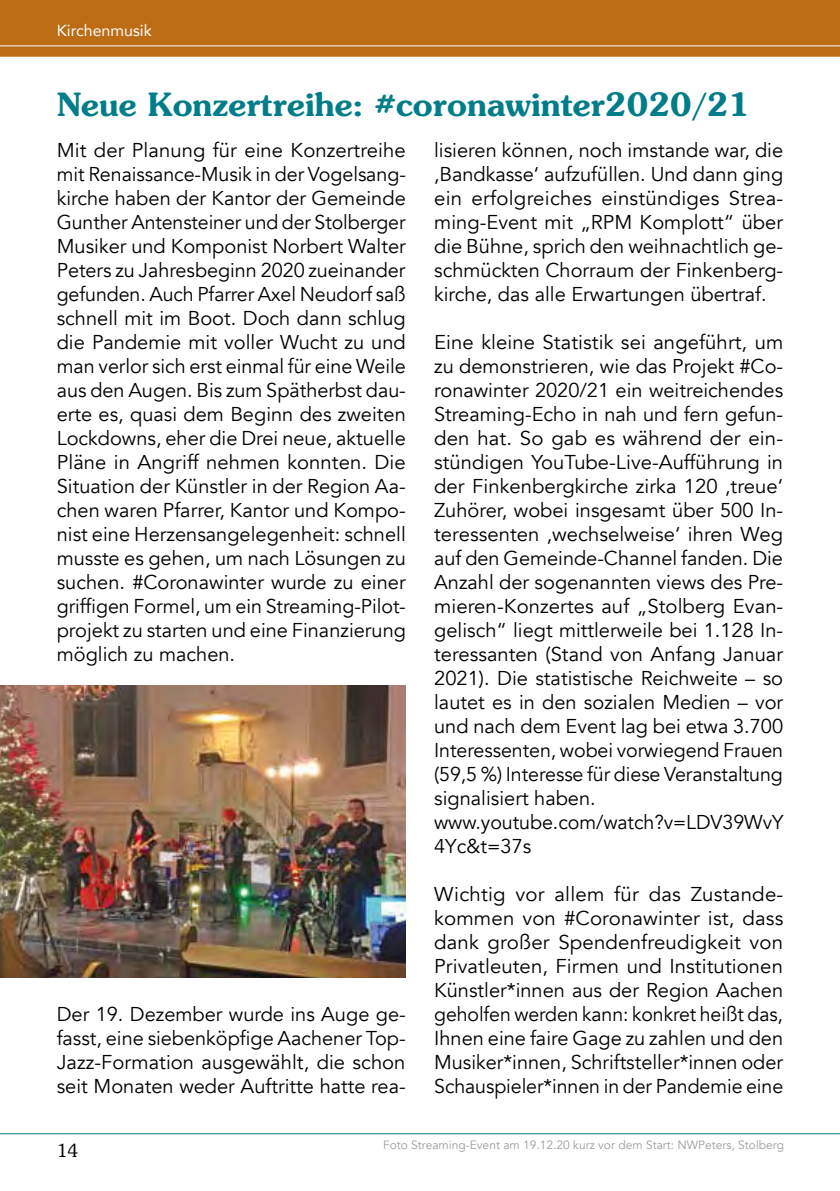
<style>
.page{position:relative;width:840px;height:1191px;background:#fff}
.page>*{position:absolute;margin:0;border:0;box-sizing:border-box;transform-origin:0 0}
.t1{font:600 32px "Souvenir";color:#007d88}
.t2{font:20px/24px "Avenir";color:#000;text-align:justify}
.t3{font:300 18px "Souvenir";color:#000}
.t4{font:16px "Avenir";color:#fff}
.t5{font:12px "Avenir";color:#9d9d9c}
</style>
<div class="page">
<div style="left:0;top:0;width:839px;height:57px;background:#bc6c15"></div>
<hr style="left:0;top:45px;width:839px;height:1px;background:#fff">
<hr style="left:0;top:1133px;width:839px;height:1px;background:#007d88">
<img style="left:0;top:685px;width:405px;height:292px">
<p class="t4" style="left:57px;top:17px;width:96px">Kirchenmusik</p>
<h1 class="t1" style="left:57px;top:83px;width:694px">Neue Konzertreihe: #coronawinter2020/21</h1>
<p class="t2" style="left:57px;top:139px;width:350px">Mit der Planung für eine Konzertreihe mit Renaissance-Musik in der Vogelsang&shy;kirche haben der Kantor der Gemeinde Gunther Antensteiner und der Stolberger Musiker und Komponist Norbert Walter Peters zu Jahresbeginn 2020 zueinander gefunden. Auch Pfarrer Axel Neudorf saß schnell mit im Boot. Doch dann schlug die Pandemie mit voller Wucht zu und man verlor sich erst einmal für eine Weile aus den Augen. Bis zum Spätherbst dau&shy;erte es, quasi dem Beginn des zweiten Lockdowns, eher die Drei neue, aktuelle Pläne in Angriff nehmen konnten. Die Situation der Künstler in der Region Aa&shy;chen waren Pfarrer, Kantor und Kompo&shy;nist eine Herzensangelegenheit: schnell musste es gehen, um nach Lösungen zu suchen. #Coronawinter wurde zu einer griffigen Formel, um ein Streaming-Pilot&shy;projekt zu starten und eine Finanzierung möglich zu machen.</p>
<p class="t2" style="left:434px;top:139px;width:350px">lisieren können, noch imstande war, die ‚Bandkasse‘ aufzufüllen. Und dann ging ein erfolgreiches einstündiges Strea&shy;ming-Event mit „RPM Komplott“ über die Bühne, sprich den weihnachtlich ge&shy;schmückten Chorraum der Finkenberg&shy;kirche, das alle Erwartungen übertraf.</p>
<p class="t2" style="left:434px;top:331px;width:350px;text-align:left">Eine kleine Statistik sei angeführt, um zu demonstrieren, wie das Projekt #Co&shy;ronawinter 2020/21 ein weitreichendes Streaming-Echo in nah und fern gefun&shy;den hat. So gab es während der ein&shy;stündigen YouTube-Live-Aufführung in der Finkenbergkirche zirka 120 ‚treue‘ Zuhörer, wobei insgesamt über 500 In&shy;teressenten ‚wechselweise‘ ihren Weg auf den Gemeinde-Channel fanden. Die Anzahl der sogenannten views des Pre&shy;mieren-Konzertes auf „Stolberg Evan&shy;gelisch“ liegt mittlerweile bei 1.128 In&shy;teressanten (Stand von Anfang Januar 2021). Die statistische Reichweite – so lautet es in den sozialen Medien – vor und nach dem Event lag bei etwa 3.700<br>Interessenten, wobei vorwiegend Frauen (59,5 %) Interesse für diese Veranstaltung signalisiert haben. www.youtube.com/watch?v=LDV39WvY 4Yc&amp;t=37s</p>
<p class="t2" style="left:434px;top:883px;width:350px">Wichtig vor allem für das Zustande&shy;kommen von #Coronawinter ist, dass dank großer Spendenfreudigkeit von Privatleuten, Firmen und Institutionen Künstler*innen aus der Region Aachen geholfen werden kann: konkret heißt das, Ihnen eine faire Gage zu zahlen und den Musiker*innen, Schriftsteller*innen oder Schauspieler*innen in der Pandemie eine</p>
<p class="t2" style="left:57px;top:1003px;width:350px">Der 19. Dezember wurde ins Auge ge&shy;fasst, eine siebenköpfige Aachener Top-Jazz-Formation ausgewählt, die schon seit Monaten weder Auftritte hatte rea-</p>
<p class="t3" style="left:57px;top:1139px;width:23px">14</p>
<p class="t5" style="left:383px;top:1137px;width:402px">Foto Streaming-Event am 19.12.20 kurz vor dem Start: NWPeters, Stolberg</p>
</div>
